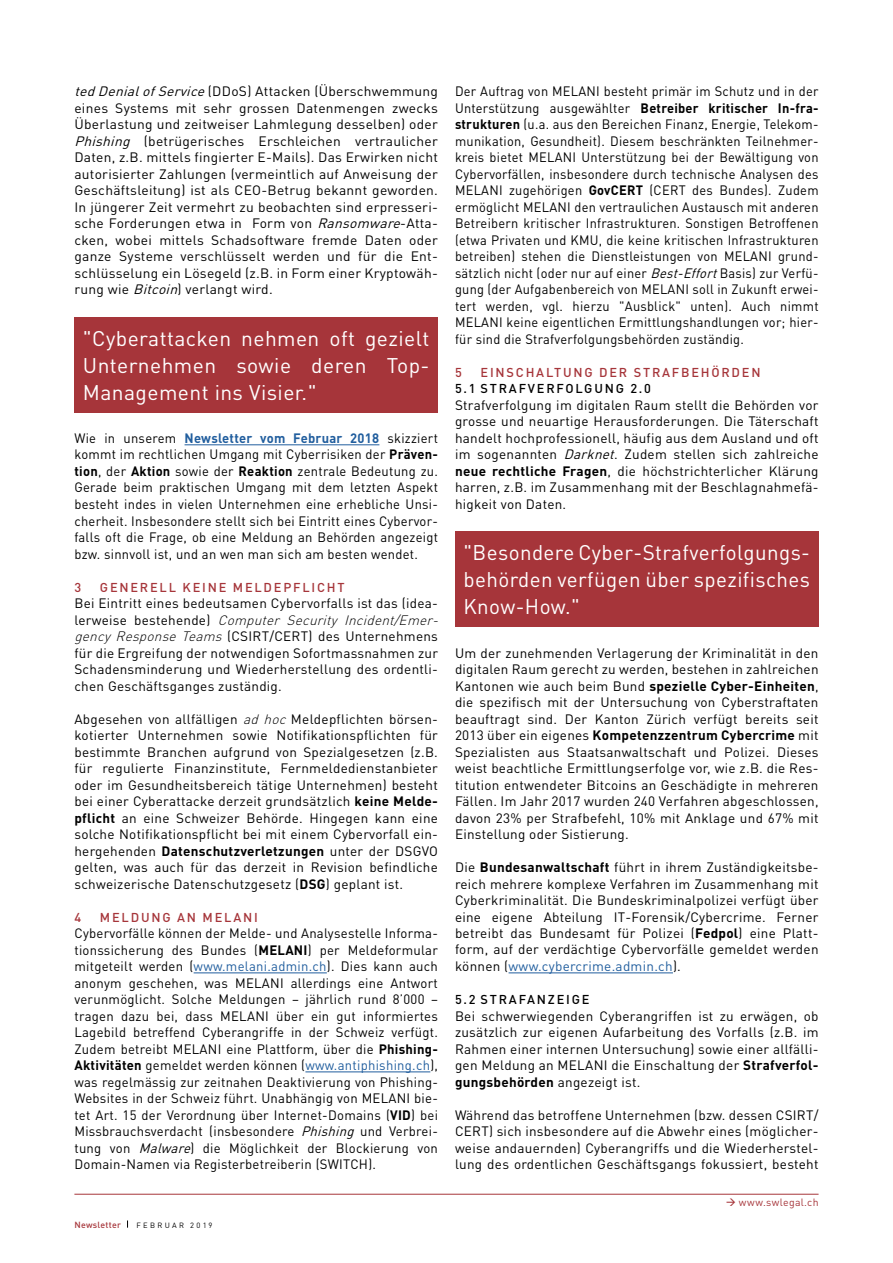
<style>
.page{position:relative;width:893px;height:1263px;background:#fff}
.page>*{position:absolute;margin:0;border:0;box-sizing:border-box;transform-origin:0 0}
.t1{font:21px/27px "DIN";letter-spacing:.02em;color:#fff;text-align:justify}
.t2{font:13.5px/16.5px "DIN";letter-spacing:.02em;color:#000;text-align:justify}
.t3{font:13.5px/16.5px "DIN";letter-spacing:.02em;color:#000;text-align:justify;scale:.95 1}
.t4{font:13.5px/16.5px "DIN";letter-spacing:.02em;color:#000;text-align:justify;scale:.96 1}
.t5{font:500 12.75px "DIN";letter-spacing:.14em;color:#a6353a}
.t6{font:500 12.75px "DIN";letter-spacing:.14em;color:#000}
.t7{font:10.5px "DIN";letter-spacing:.025em;color:#a6353a}
.t8{font:500 8.85px "DIN";letter-spacing:.025em;color:#a6353a}
.t9{font:7.5px "DIN";color:#000}
.s1{font-style:italic}
.s2{font-weight:700;color:#215e9e}
.s3{font-weight:700}
.s4{font-weight:300;font-style:italic}
.s5{color:#215e9e}
</style>
<div class="page">
<hr style="left:74px;top:1194px;width:745px;height:1px;background:#a6353a">
<hr style="left:185px;top:444px;width:194px;height:1px;background:#215e9e">
<hr style="left:194px;top:972px;width:133px;height:1px;background:#215e9e">
<hr style="left:305px;top:1071px;width:125px;height:1px;background:#215e9e">
<hr style="left:509px;top:972px;width:164px;height:1px;background:#215e9e">
<div style="left:74px;top:317px;width:364px;height:96px;background:#a6353a"></div>
<div style="left:455px;top:531px;width:364px;height:96px;background:#a6353a"></div>
<p class="t2" style="left:74px;top:83px;width:365px"><span class="s1">tedDenialofService</span>(DDoS) Attacken (Überschwemmung eines Systems mit sehr grossen Datenmengen zwecks Überlastung und zeitweiser Lahmlegung desselben) oder <span class="s1">Phishing</span> (betrügerisches Erschleichen vertraulicher Daten, z.B. mittels fingierter E-Mails). Das Erwirken nicht autorisierter Zahlungen (vermeintlich auf Anweisung der Geschäftsleitung) ist als CEO-Betrug bekannt geworden.<br>In jüngerer Zeit vermehrt zu beobachten sind erpresseri&shy;sche Forderungen etwa in Form von <span class="s1">Ransomware</span>-Atta&shy;cken, wobei mittels Schadsoftware fremde Daten oder ganze Systeme verschlüsselt werden und für die Ent&shy;schlüsselung ein Lösegeld (z.B. in Form einer Kryptowäh&shy;rung wie <span class="s1">Bitcoin</span>) verlangt wird.</p>
<h1 class="t1" style="left:83px;top:324px;width:348px">"Cyberattacken nehmen oft gezielt Unternehmen sowie deren Top-Management ins Visier."</h1>
<p class="t4" style="left:74px;top:429px;width:380px">Wie in unserem <span class="s2">Newsletter vom Februar 2018</span> skizziert kommt im rechtlichen Umgang mit Cyberrisiken der <span class="s3">Präven&shy;tion</span>, der <span class="s3">Aktion</span> sowie der <span class="s3">Reaktion</span> zentrale Bedeutung zu.<br>Gerade beim praktischen Umgang mit dem letzten Aspekt besteht indes in vielen Unternehmen eine erhebliche Unsi&shy;cherheit. Insbesondere stellt sich bei Eintritt eines Cybervor&shy;falls oft die Frage, ob eine Meldung an Behörden angezeigt bzw. sinnvoll ist, und an wen man sich am besten wendet.</p>
<p class="t5" style="left:74px;top:578px;width:8px">3</p>
<p class="t5" style="left:100px;top:578px;width:246px">GENERELL KEINE MELDEPFLICHT</p>
<p class="t2" style="left:74px;top:594px;width:370px;text-align:left">Bei Eintritt eines bedeutsamen Cybervorfalls ist das (idea&shy;l e rw e i s e b e s t e h e n d e ) <span class="s4">Computer Security Incident/Emer&shy;gency Response Teams</span> (CSIRT/CERT) des Unternehmens für die Ergreifung der notwendigen Sofortmassnahmen zur Schadensminderung und Wiederherstellung des ordentli&shy;chen Geschäftsganges zuständig.</p>
<p class="t2" style="left:74px;top:710px;width:365px">Abgesehen von allfälligen <span class="s4">ad hoc</span> Meldepflichten börsen&shy;kotierter Unternehmen sowie Notifikationspflichten für bestimmte Branchen aufgrund von Spezialgesetzen (z.B. für regulierte Finanzinstitute, Fernmeldedienstanbieter oder im Gesundheitsbereich tätige Unternehmen) besteht bei einer Cyberattacke derzeit grundsätzlich <span class="s3">keine Melde&shy;pflicht</span> an eine Schweizer Behörde. Hingegen kann eine solche Notifikationspflicht bei mit einem Cybervorfall ein&shy;hergehenden <span class="s3">Datenschutzverletzungen</span> unter der DSGVO gelten, was auch für das derzeit in Revision befindliche schweizerische Datenschutzgesetz (<span class="s3">DSG</span>) geplant ist.</p>
<p class="t5" style="left:74px;top:908px;width:8px">4</p>
<p class="t5" style="left:100px;top:908px;width:159px">MELDUNG AN MELANI</p>
<p class="t2" style="left:74px;top:924px;width:365px">Cybervorfälle können der Melde- und Analysestelle Informa&shy;tionssicherung des Bundes (<span class="s3">MELANI</span>) per Meldeformular mitgeteilt werden (<span class="s5">www.melani.admin.ch</span>). Dies kann auch anonym geschehen, was MELANI allerdings eine Antwort verunmöglicht. Solche Meldungen – jährlich rund 8’000 – tragen dazu bei, dass MELANI über ein gut informiertes Lagebild betreffend Cyberangriffe in der Schweiz verfügt.<br>Zudem betreibt MELANI eine Plattform, über die <span class="s3">Phishing-Aktivitäten</span> gemeldet werden können (<span class="s5">www.antiphishing.ch</span>), was regelmässig zur zeitnahen Deaktivierung von Phishing-Websites in der Schweiz führt. Unabhängig von MELANI bie&shy;tet Art. 15 der Verordnung über Internet-Domains (<span class="s3">VID</span>) bei Missbrauchsverdacht (insbesondere <span class="s1">Phishing</span> und Verbrei&shy;tung von <span class="s1">Malware</span>) die Möglichkeit der Blockierung von Domain-Namen via Registerbetreiberin (SWITCH).</p>
<p class="t8" style="left:74px;top:1218px;width:48px">Newsletter</p>
<p class="t9" style="left:136px;top:1220px;width:15px">F ebruar</p>
<p class="t9" style="left:190px;top:1220px;width:24px">2019</p>
<p class="t3" style="left:455px;top:83px;width:384px">Der Auftrag von MELANI besteht primär im Schutz und in der Unterstützung ausgewählter <span class="s3">Betreiber kritischer In-fra&shy;strukturen</span> (u.a. aus den Bereichen Finanz, Energie, Telekom&shy;munikation, Gesundheit). Diesem beschränkten Teilnehmer&shy;kreis bietet MELANI Unterstützung bei der Bewältigung von Cybervorfällen, insbesondere durch technische Analysen des MELANI zugehörigen <span class="s3">GovCERT</span> (CERT des Bundes). Zudem ermöglicht MELANI den vertraulichen Austausch mit anderen Betreibern kritischer Infrastrukturen. Sonstigen Betroffenen (etwa Privaten und KMU, die keine kritischen Infrastrukturen betreiben) stehen die Dienstleistungen von MELANI grund&shy;sätzlich nicht (oder nur auf einer <span class="s1">Best-Effort</span>Basis) zur Verfü&shy;gung (der Aufgabenbereich von MELANI soll in Zukunft erwei&shy;tert werden, vgl. hierzu "Ausblick" unten). Auch nimmt MELANI keine eigentlichen Ermittlungshandlungen vor; hier&shy;für sind die Strafverfolgungsbehörden zuständig.</p>
<p class="t5" style="left:455px;top:364px;width:8px">5</p>
<p class="t5" style="left:481px;top:364px;width:282px">EINSCHALTUNG DER STRAFBEHÖRDEN</p>
<p class="t6" style="left:455px;top:380px;width:197px">5.1 STRAFVERFOLGUNG 2.0</p>
<p class="t2" style="left:455px;top:396px;width:365px">Strafverfolgung im digitalen Raum stellt die Behörden vor grosse und neuartige Herausforderungen. Die Täterschaft handelt hochprofessionell, häufig aus dem Ausland und oft im sogenannten <span class="s1">Darknet</span>. Zudem stellen sich zahlreiche <span class="s3">neue rechtliche Fragen</span>, die höchstrichterlicher Klärung harren, z.B. im Zusammenhang mit der Beschlagnahmefä&shy;higkeit von Daten.</p>
<h1 class="t1" style="left:463px;top:538px;width:348px">"Besondere Cyber-Strafverfolgungs&shy;behörden verfügen über spezifisches Know-How."</h1>
<p class="t2" style="left:455px;top:644px;width:365px">Um der zunehmenden Verlagerung der Kriminalität in den digitalen Raum gerecht zu werden, bestehen in zahlreichen Kantonen wie auch beim Bund <span class="s3">spezielle Cyber-Einheiten</span>, die spezifisch mit der Untersuchung von Cyberstraftaten beauftragt sind. Der Kanton Zürich verfügt bereits seit 2013 über ein eigenes <span class="s3">Kompetenzzentrum Cybercrime</span> mit Spezialisten aus Staatsanwaltschaft und Polizei. Dieses weist beachtliche Ermittlungserfolge vor, wie z.B. die Res&shy;titution entwendeter Bitcoins an Geschädigte in mehreren Fällen. Im Jahr 2017 wurden 240 Verfahren abgeschlossen, davon 23% per Strafbefehl, 10% mit Anklage und 67% mit Einstellung oder Sistierung.</p>
<p class="t2" style="left:455px;top:858px;width:365px">Die <span class="s3">Bundesanwaltschaft</span> führt in ihrem Zuständigkeitsbe&shy;reich mehrere komplexe Verfahren im Zusammenhang mit Cyberkriminalität. Die Bundeskriminalpolizei verfügt über eine eigene Abteilung IT-Forensik/Cybercrime. Ferner betreibt das Bundesamt für Polizei (<span class="s3">Fedpol</span>) eine Platt&shy;form, auf der verdächtige Cybervorfälle gemeldet werden können (<span class="s5">www.cybercrime.admin.ch</span>).</p>
<p class="t6" style="left:455px;top:991px;width:136px">5.2 STRAFANZEIGE</p>
<p class="t2" style="left:455px;top:1007px;width:365px">Bei schwerwiegenden Cyberangriffen ist zu erwägen, ob zusätzlich zur eigenen Aufarbeitung des Vorfalls (z.B. im Rahmen einer internen Untersuchung) sowie einer allfälli&shy;gen Meldung an MELANI die Einschaltung der <span class="s3">Strafverfol&shy;gungsbehörden</span> angezeigt ist.</p>
<p class="t2" style="left:455px;top:1106px;width:365px">Während das betroffene Unternehmen (bzw. dessen CSIRT/ CERT) sich insbesondere auf die Abwehr eines (möglicher&shy;weise andauernden) Cyberangriffs und die Wiederherstel&shy;lung des ordentlichen Geschäftsgangs fokussiert, besteht</p>
<p class="t7" style="left:726px;top:1195px;width:94px">→ www.swlegal.ch</p>
</div>
